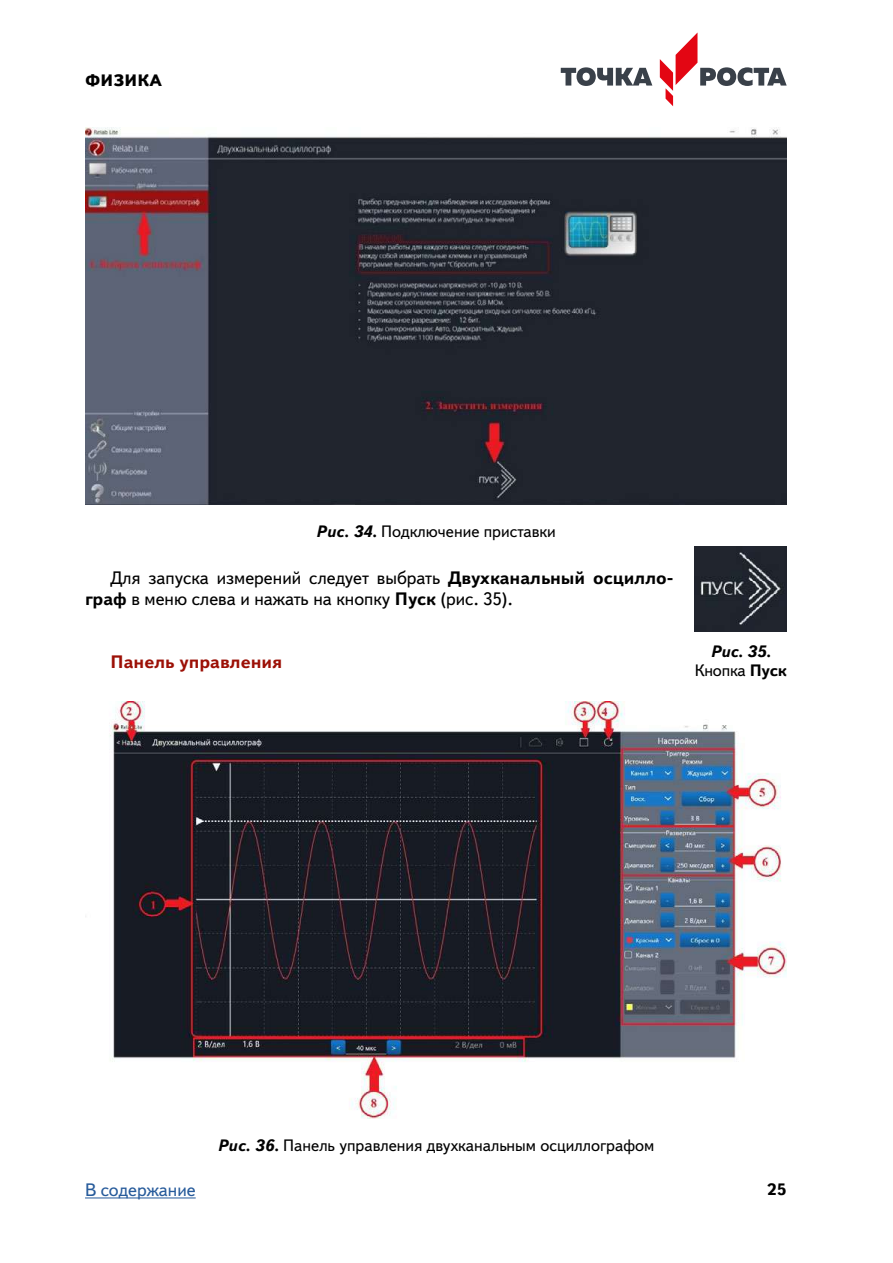
<style>
.page{position:relative;width:893px;height:1263px;background:#fff}
.page>*{position:absolute;margin:0;border:0;box-sizing:border-box;transform-origin:0 0}
.t1{font:18px/21px "Textbook New";color:#000}
.t2{font:700 18px "Textbook New";color:#9c1006}
.t3{font:18px "Textbook New";color:#275b9b}
.t4{font:16.5px "Textbook New";color:#000}
.t5{font:italic 700 16.5px/19.5px "Textbook New";color:#000;text-align:center}
.t6{font:800 16.5px "Textbook New";letter-spacing:.01em;color:#000}
.t7{font:700 16.5px "Textbook New";color:#000}
.s1{font-weight:700;font-style:italic}
.s2{font-weight:700}
.s3{font-weight:400;font-style:normal}
.s4{font-style:normal}
</style>
<div class="page">
<hr style="left:85px;top:1197px;width:111px;height:1px;background:#275b9b">
<svg style="left:561px;top:67px;width:91px;height:19px"></svg>
<svg style="left:660px;top:32px;width:127px;height:74px"></svg>
<img style="left:85px;top:128px;width:702px;height:377px">
<img style="left:85px;top:702px;width:702px;height:416px">
<img style="left:695px;top:547px;width:92px;height:84px">
<p class="t6" style="left:85px;top:70px;width:78px">ФИЗИКА</p>
<p class="t4" style="left:316px;top:521px;width:241px"><span class="s1">Рис. 34.</span> Подключение приставки</p>
<p class="t1" style="left:85px;top:567px;width:590px;text-indent:26px">Для запуска измерений следует выбрать <span class="s2">Двухканальный осцилло&shy;граф</span> в меню слева и нажать на кнопку <span class="s2">Пуск</span> (рис. 35).</p>
<p class="t2" style="left:111px;top:651px;width:173px">Панель управления</p>
<p class="t5" style="left:695px;top:641px;width:93px">Рис. 35.<br><span class="s3">Кнопка</span> <span class="s4">Пуск</span></p>
<p class="t4" style="left:217px;top:1135px;width:438px"><span class="s1">Рис. 36.</span> Панель управления двухканальным осциллографом</p>
<p class="t3" style="left:85px;top:1179px;width:112px">В содержание</p>
<p class="t7" style="left:767px;top:1179px;width:21px">25</p>
</div>
